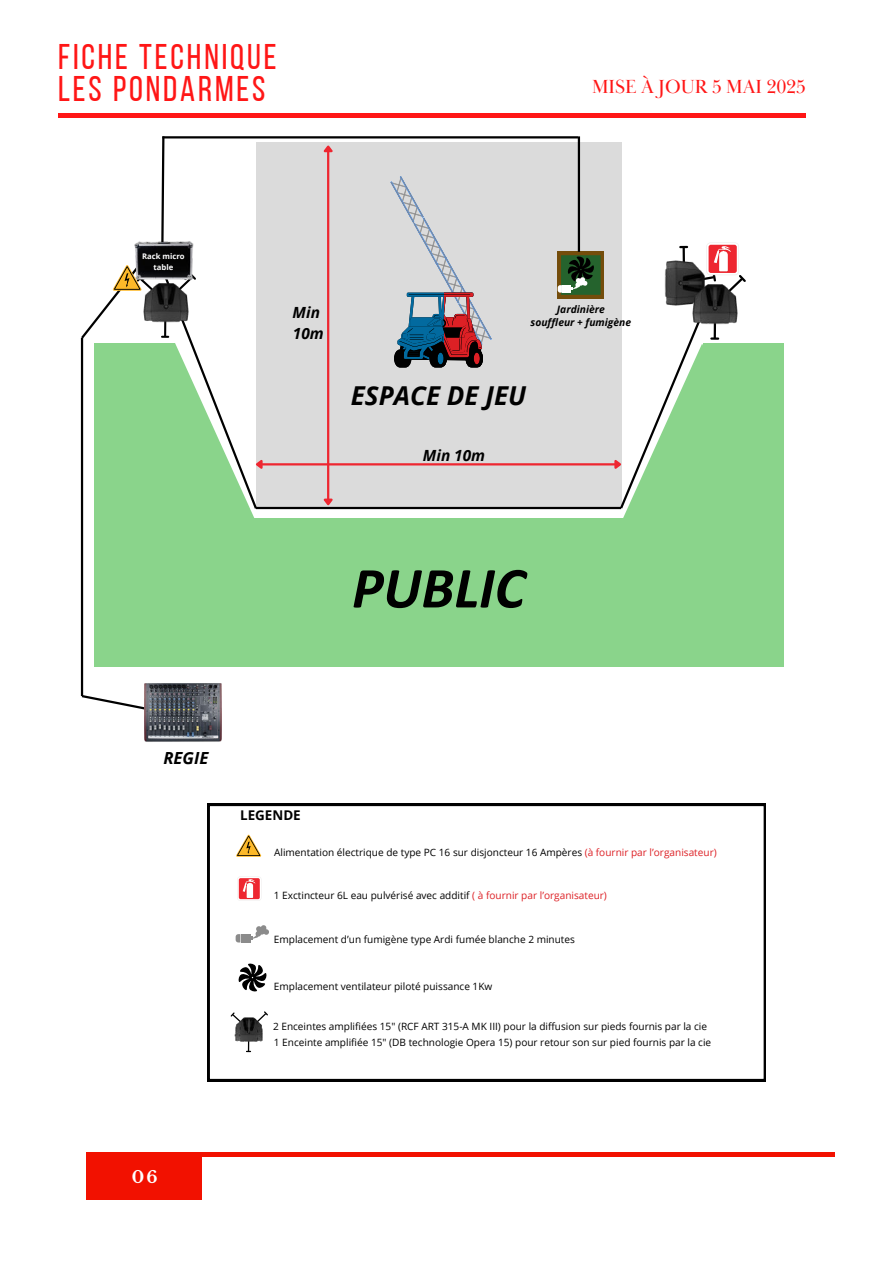
<style>
.page{position:relative;width:894px;height:1264px;background:#fff}
.page>*{position:absolute;margin:0;border:0;box-sizing:border-box;transform-origin:0 0}
.t1{font:italic 700 58.5px "Calibri";color:#000}
.t2{font:35.55px/32.7px "Bebas Neue";letter-spacing:.08em;color:#ff1616}
.t3{font:italic 700 25.95px "Open Sans";color:#000}
.t4{font:19.5px "Baskerville Display PT";color:#ff1616}
.t5{font:italic 700 16.65px "Open Sans";color:#000}
.t6{font:700 16.5px "Libre Baskerville";color:#fff}
.t7{font:italic 700 15.45px/21.1px "Open Sans";color:#000}
.t8{font:700 13.35px "Open Sans";color:#000}
.t9{font:italic 700 10.2px/13.6px "Open Sans";color:#000;text-align:center}
.t10{font:10.05px/16.2px "Open Sans";color:#000}
.t11{font:700 7.65px/10.5px "Open Sans";color:#fff;text-align:center}
.s1{color:#dd2025}
</style>
<div class="page">
<hr style="left:58px;top:114px;width:747px;height:3px;background:#ff1616">
<div style="left:86px;top:1153px;width:115px;height:46px;background:#f21100"></div>
<hr style="left:86px;top:1152px;width:747px;height:4px;background:#f21100">
<div style="left:256px;top:143px;width:365px;height:365px;background:#dbdbdb"></div>
<div style="left:94px;top:518px;width:688px;height:149px;background:#8ad48b"></div>
<img style="left:664px;top:260px;width:16px;height:46px">
<div style="left:557px;top:252px;width:47px;height:46px;background:#744d0b"></div>
<svg style="left:680px;top:242px;width:66px;height:64px"></svg>
<hr style="left:262px;top:463px;width:352px;height:2px;background:#ee2630">
<hr style="left:327px;top:152px;width:2px;height:347px;background:#ee2630">
<svg style="left:321px;top:496px;width:15px;height:11px"></svg>
<svg style="left:323px;top:145px;width:10px;height:9px"></svg>
<svg style="left:557px;top:255px;width:44px;height:40px;background:#3d5d37"></svg>
<div style="left:703px;top:343px;width:80px;height:181px;background:#8ad48b"></div>
<hr style="left:577px;top:136px;width:3px;height:116px;background:#000">
<svg style="left:161px;top:138px;width:5px;height:93px"></svg>
<hr style="left:81px;top:338px;width:2px;height:358px;background:#000">
<svg style="left:80px;top:693px;width:65px;height:18px"></svg>
<svg style="left:612px;top:313px;width:108px;height:205px"></svg>
<img style="left:691px;top:282px;width:47px;height:48px">
<hr style="left:256px;top:507px;width:365px;height:2px;background:#000">
<svg style="left:208px;top:803px;width:557px;height:278px"></svg>
<svg style="left:237px;top:876px;width:24px;height:24px"></svg>
<svg style="left:238px;top:963px;width:29px;height:28px"></svg>
<svg style="left:251px;top:924px;width:18px;height:15px"></svg>
<div style="left:242px;top:934px;width:8px;height:8px;background:#8b8b8b"></div>
<svg style="left:235px;top:934px;width:7px;height:8px"></svg>
<svg style="left:229px;top:1010px;width:40px;height:42px"></svg>
<img style="left:234px;top:1016px;width:30px;height:29px">
<svg style="left:236px;top:834px;width:25px;height:22px"></svg>
<hr style="left:162px;top:136px;width:415px;height:2px;background:#000">
<img style="left:134px;top:231px;width:59px;height:27px">
<img style="left:145px;top:683px;width:76px;height:59px">
<svg style="left:80px;top:258px;width:184px;height:263px"></svg>
<svg style="left:390px;top:176px;width:102px;height:191px"></svg>
<h2 class="t2" style="left:58px;top:40px;width:220px">FICHE TECHNIQUE<br>LES PONDARMES</h2>
<h3 class="t4" style="left:592px;top:74px;width:215px">MISE À JOUR 5 MAI 2025</h3>
<p class="t11" style="left:142px;top:251px;width:44px">Rack micro table</p>
<h3 class="t5" style="left:163px;top:746px;width:47px">REGIE</h3>
<h3 class="t7" style="left:292px;top:302px;width:33px">Min<br>10m</h3>
<p class="t9" style="left:530px;top:302px;width:102px">Jardinière<br>souffleur + fumigène</p>
<h3 class="t3" style="left:351px;top:377px;width:177px">ESPACE DE JEU</h3>
<h3 class="t7" style="left:423px;top:444px;width:64px">Min 10m</h3>
<h1 class="t1" style="left:352px;top:546px;width:174px">PUBLIC</h1>
<h3 class="t6" style="left:132px;top:1166px;width:27px">06</h3>
<h3 class="t8" style="left:240px;top:805px;width:62px">LEGENDE</h3>
<p class="t10" style="left:274px;top:844px;width:444px">Alimentation électrique de type PC 16 sur disjoncteur 16 Ampères <span class="s1">(à fournir par l’organisateur)</span></p>
<p class="t10" style="left:274px;top:886px;width:334px">1 Exctincteur 6L eau pulvérisé avec additif <span class="s1">( à fournir par l’organisateur)</span></p>
<p class="t10" style="left:274px;top:930px;width:302px">Emplacement d’un fumigène type Ardi fumée blanche 2 minutes</p>
<p class="t10" style="left:274px;top:977px;width:220px">Emplacement ventilateur piloté puissance 1Kw</p>
<p class="t10" style="left:273px;top:1017px;width:439px">2 Enceintes amplifiées 15" (RCF ART 315-A MK III) pour la diffusion sur pieds fournis par la cie<br>1 Enceinte amplifiée 15" (DB technologie Opera 15) pour retour son sur pied fournis par la cie</p>
</div>
